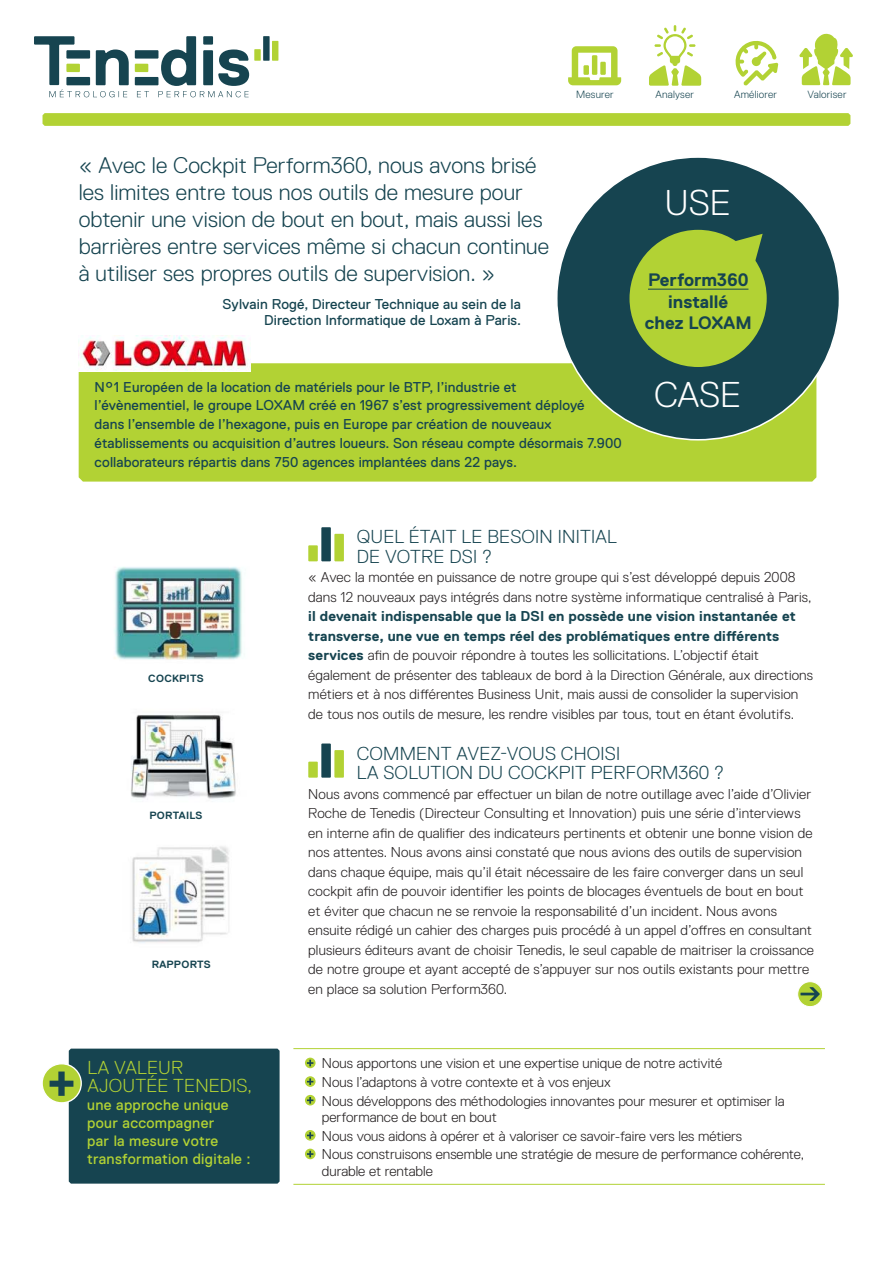
<style>
.page{position:relative;width:893px;height:1263px;background:#fff}
.page>*{position:absolute;margin:0;border:0;box-sizing:border-box;transform-origin:0 0}
.t1{font:300 35.85px "Dell Replica";color:#fff}
.t2{font:300 22.5px/27.2px "Dell Replica";letter-spacing:.005em;color:#164450}
.t3{font:300 18.75px/19.5px "Dell Replica";letter-spacing:.01em;color:#164450}
.t4{font:300 18.75px/18px "Dell Replica";letter-spacing:.01em;color:#b2d234}
.t5{font:700 18px/21.6px "Dell Replica";color:#164450;text-align:center}
.t6{font:15px/18px "Dell Replica";letter-spacing:.02em;color:#b2d234}
.t7{font:300 14.25px/19.5px "Dell Replica";letter-spacing:.01em;color:#231f20}
.t8{font:14.25px/18.8px "Dell Replica";letter-spacing:.01em;color:#164450;text-align:right}
.t9{font:300 10.5px "Dell Replica";letter-spacing:.02em;color:#164450}
.t10{font:700 10.5px "Dell Replica";letter-spacing:.03em;color:#164450}
.s1{font-weight:700;color:#164450}
</style>
<div class="page">
<svg style="left:43px;top:113px;width:807px;height:13px;background:#b3d237"></svg>
<svg style="left:735px;top:40px;width:43px;height:46px"></svg>
<svg style="left:34px;top:36px;width:95px;height:61px"></svg>
<svg style="left:135px;top:36px;width:143px;height:61px"></svg>
<svg style="left:799px;top:34px;width:54px;height:51px"></svg>
<svg style="left:649px;top:25px;width:52px;height:61px"></svg>
<svg style="left:568px;top:46px;width:53px;height:39px"></svg>
<svg style="left:308px;top:527px;width:36px;height:34px"></svg>
<svg style="left:308px;top:743px;width:36px;height:35px"></svg>
<div style="left:79px;top:363px;width:737px;height:119px;background:#b2d234"></div>
<div style="left:557px;top:157px;width:282px;height:283px;background:#164450;border-radius:50%"></div>
<div style="left:629px;top:230px;width:138px;height:137px;background:#b2d234;border-radius:50%"></div>
<svg style="left:689px;top:234px;width:74px;height:56px"></svg>
<hr style="left:648px;top:289px;width:100px;height:1px;background:#164450">
<img style="left:78px;top:336px;width:173px;height:36px">
<svg style="left:42px;top:1064px;width:39px;height:39px"></svg>
<svg style="left:50px;top:1048px;width:230px;height:135px;background:#29535b"></svg>
<div style="left:41px;top:1063px;width:41px;height:40px;border:1px solid #fff;border-radius:50%"></div>
<svg style="left:305px;top:1058px;width:11px;height:10px"></svg>
<svg style="left:307px;top:1060px;width:6px;height:6px"></svg>
<svg style="left:305px;top:1076px;width:11px;height:11px"></svg>
<svg style="left:307px;top:1078px;width:6px;height:7px"></svg>
<svg style="left:305px;top:1095px;width:11px;height:10px"></svg>
<svg style="left:307px;top:1097px;width:6px;height:6px"></svg>
<svg style="left:305px;top:1130px;width:11px;height:10px"></svg>
<svg style="left:307px;top:1132px;width:6px;height:7px"></svg>
<svg style="left:305px;top:1149px;width:11px;height:10px"></svg>
<svg style="left:307px;top:1151px;width:6px;height:6px"></svg>
<img style="left:114px;top:567px;width:128px;height:93px">
<img style="left:131px;top:715px;width:105px;height:84px">
<img style="left:132px;top:846px;width:97px;height:97px">
<svg style="left:798px;top:982px;width:25px;height:24px"></svg>
<div style="left:797px;top:981px;width:26px;height:26px;border:1px solid #fff;border-radius:50%"></div>
<svg style="left:800px;top:987px;width:20px;height:14px"></svg>
<hr style="left:293px;top:1048px;width:532px;height:1px;background:#b2d234">
<hr style="left:293px;top:1184px;width:532px;height:1px;background:#b2d234">
<p class="t2" style="left:79px;top:151px;width:472px">« Avec le Cockpit Perform360, nous avons brisé les limites entre tous nos outils de mesure pour obtenir une vision de bout en bout, mais aussi les barrières entre services même si chacun continue à utiliser ses propres outils de supervision. »</p>
<p class="t8" style="left:223px;top:297px;width:300px;line-height:16.5px">Sylvain Rogé, Directeur Technique au sein de la<br>Direction Informatique de Loxam à Paris.</p>
<p class="t9" style="left:576px;top:88px;width:39px">Mesurer</p>
<p class="t9" style="left:655px;top:88px;width:40px">Analyser</p>
<p class="t9" style="left:734px;top:88px;width:44px">Améliorer</p>
<p class="t9" style="left:807px;top:88px;width:41px">Valoriser</p>
<h1 class="t1" style="left:664px;top:183px;width:68px">USE</h1>
<p class="t5" style="left:648px;top:271px;width:102px">Perform360</p>
<p class="t5" style="left:645px;top:292px;width:108px">installé<br>chez LOXAM</p>
<p class="t8" style="left:95px;top:379px;width:529px;text-align:left">N°1 Européen de la location de matériels pour le BTP, l’industrie et<br>l’évènementiel, le groupe LOXAM créé en 1967 s’est progressivement déployé<br>dans l’ensemble de l’hexagone, puis en Europe par création de nouveaux établissements ou acquisition d’autres loueurs. Son réseau compte désormais 7.900 collaborateurs répartis dans 750 agences implantées dans 22 pays.</p>
<h1 class="t1" style="left:654px;top:375px;width:88px">CASE</h1>
<p class="t10" style="left:148px;top:674px;width:57px">COCKPITS</p>
<p class="t10" style="left:149px;top:812px;width:55px">PORTAILS</p>
<p class="t10" style="left:152px;top:961px;width:61px">RAPPORTS</p>
<h3 class="t4" style="left:87px;top:1058px;width:166px">LA VALEUR<br>AJOUTÉE TENEDIS,</h3>
<p class="t6" style="left:87px;top:1097px;width:165px">une approche unique pour accompagner<br>par la mesure votre transformation digitale :</p>
<h3 class="t3" style="left:357px;top:527px;width:262px">QUEL ÉTAIT LE BESOIN INITIAL<br>DE VOTRE DSI ?</h3>
<p class="t7" style="left:308px;top:568px;width:505px">« Avec la montée en puissance de notre groupe qui s’est développé depuis 2008 dans 12 nouveaux pays intégrés dans notre système informatique centralisé à Paris,</p>
<p class="t7" style="left:308px;top:607px;width:506px"><span class="s1">il devenait indispensable que la DSI en possède une vision instantanée et transverse, une vue en temps réel des problématiques entre diférents services</span> ain de pouvoir répondre à toutes les sollicitations. L’objectif était également de présenter des tableaux de bord à la Direction Générale, aux directions métiers et à nos diférentes Business Unit, mais aussi de consolider la supervision de tous nos outils de mesure, les rendre visibles par tous, tout en étant évolutifs.</p>
<h3 class="t3" style="left:357px;top:743px;width:369px">COMMENT AVEZ-VOUS CHOISI<br>LA SOLUTION DU COCKPIT PERFORM360 ?</h3>
<p class="t7" style="left:308px;top:784px;width:507px">Nous avons commencé par efectuer un bilan de notre outillage avec l’aide d’Olivier Roche de Tenedis (Directeur Consulting et Innovation) puis une série d’interviews en interne ain de qualiier des indicateurs pertinents et obtenir une bonne vision de nos attentes. Nous avons ainsi constaté que nous avions des outils de supervision dans chaque équipe, mais qu’il était nécessaire de les faire converger dans un seul cockpit ain de pouvoir identiier les points de blocages éventuels de bout en bout et éviter que chacun ne se renvoie la responsabilité d’un incident. Nous avons ensuite rédigé un cahier des charges puis procédé à un appel d’ofres en consultant plusieurs éditeurs avant de choisir Tenedis, le seul capable de maitriser la croissance de notre groupe et ayant accepté de s’appuyer sur nos outils existants pour mettre en place sa solution Perform360.</p>
<p class="t7" style="left:322px;top:1054px;width:464px;line-height:18.6px">Nous apportons une vision et une expertise unique de notre activité<br>Nous l’adaptons à votre contexte et à vos enjeux<br>Nous développons des méthodologies innovantes pour mesurer et optimiser la</p>
<p class="t7" style="left:322px;top:1108px;width:484px;line-height:18.6px">performance de bout en bout<br>Nous vous aidons à opérer et à valoriser ce savoir-faire vers les métiers<br>Nous construisons ensemble une stratégie de mesure de performance cohérente,</p>
<p class="t7" style="left:322px;top:1161px;width:112px">durable et rentable</p>
</div>
